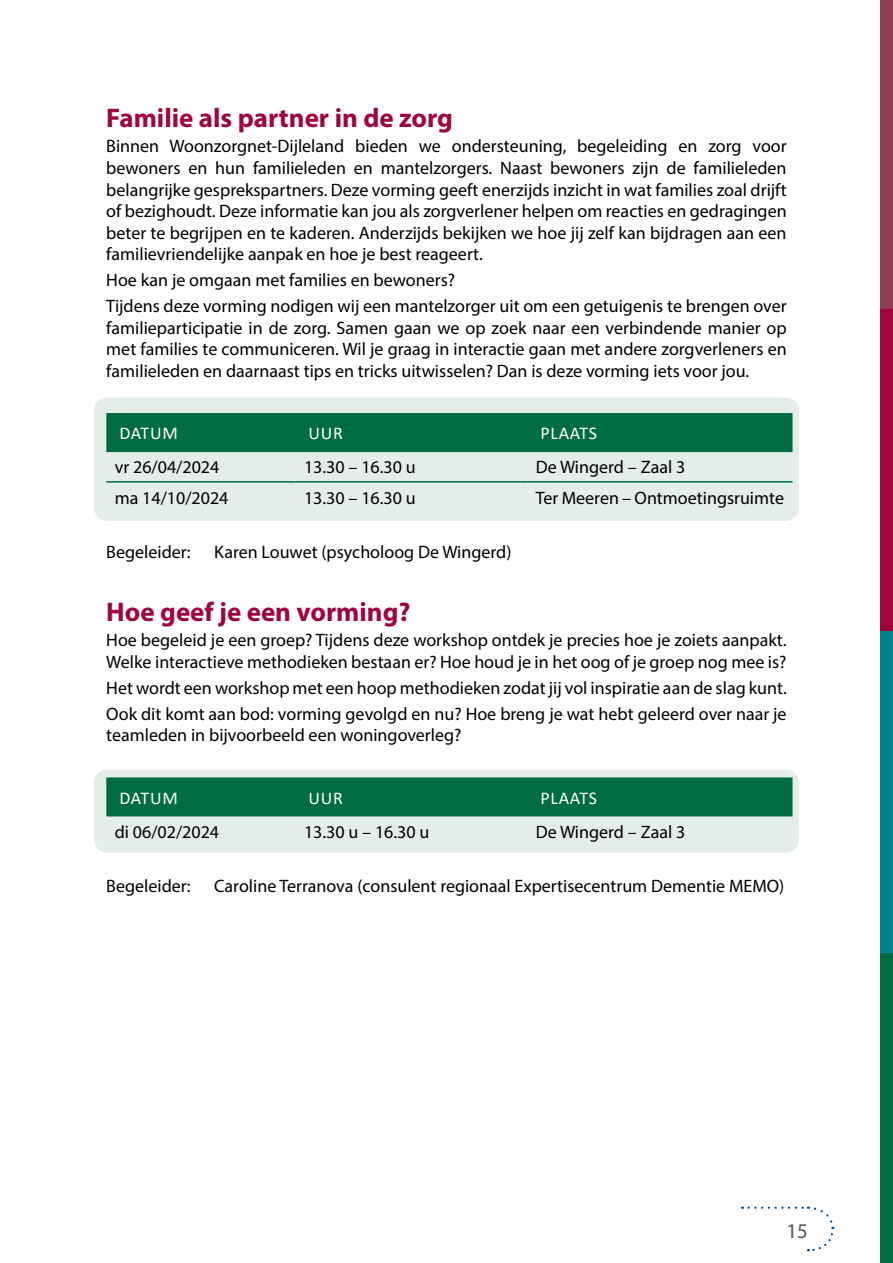
<style>
.page{position:relative;width:893px;height:1263px;background:#fff}
.page>*{position:absolute;margin:0;border:0;box-sizing:border-box;transform-origin:0 0}
.t1{font:700 27px "Myriad Pro";color:#9f043e}
.t2{font:21px "Myriad Pro";color:#575756}
.t3{font:18px/21.6px "Myriad Pro";color:#000}
.t4{font:18px "Calibri";letter-spacing:.04em;color:#fff}
</style>
<div class="page">
<div style="left:880px;top:0;width:13px;height:310px;background:#8e3c54"></div>
<div style="left:880px;top:309px;width:13px;height:323px;background:#9f043e"></div>
<div style="left:880px;top:632px;width:13px;height:322px;background:#00828f"></div>
<div style="left:880px;top:954px;width:13px;height:309px;background:#006c43"></div>
<svg style="left:749px;top:1206px;width:86px;height:46px"></svg>
<div style="left:94px;top:770px;width:705px;height:83px;background:#e4eee9;border-radius:13px"></div>
<div style="left:94px;top:398px;width:705px;height:123px;background:#e4eee9;border-radius:13px"></div>
<div style="left:106px;top:413px;width:686px;height:39px;background:#006c43"></div>
<hr style="left:106px;top:481px;width:190px;height:2px;background:#006c43">
<hr style="left:296px;top:481px;width:231px;height:2px;background:#006c43">
<hr style="left:527px;top:481px;width:265px;height:2px;background:#006c43">
<div style="left:106px;top:777px;width:686px;height:39px;background:#006c43"></div>
<h1 class="t1" style="left:106px;top:100px;width:348px">Familie als partner in de zorg</h1>
<p class="t3" style="left:106px;top:135px;width:682px;text-align:justify">Binnen Woonzorgnet-Dijleland bieden we ondersteuning, begeleiding en zorg voor bewoners en hun familieleden en mantelzorgers. Naast bewoners zijn de familieleden belangrijke gesprekspartners. Deze vorming geeft enerzijds inzicht in wat families zoal drijft of bezighoudt. Deze informatie kan jou als zorgverlener helpen om reacties en gedragingen beter te begrijpen en te kaderen. Anderzijds bekijken we hoe jij zelf kan bijdragen aan een familievriendelijke aanpak en hoe je best reageert.</p>
<p class="t3" style="left:106px;top:267px;width:682px;line-height:25.8px">Hoe kan je omgaan met families en bewoners?<br>Tijdens deze vorming nodigen wij een mantelzorger uit om een getuigenis te brengen over</p>
<p class="t3" style="left:106px;top:317px;width:682px;text-align:justify">familieparticipatie in de zorg. Samen gaan we op zoek naar een verbindende manier op met families te communiceren. Wil je graag in interactie gaan met andere zorgverleners en familieleden en daarnaast tips en tricks uitwisselen? Dan is deze vorming iets voor jou.</p>
<p class="t4" style="left:119px;top:421px;width:60px">DATUM</p>
<p class="t4" style="left:309px;top:421px;width:36px">UUR</p>
<p class="t4" style="left:540px;top:421px;width:58px">PLAATS</p>
<p class="t3" style="left:115px;top:456px;width:106px">vr 26/04/2024</p>
<p class="t3" style="left:304px;top:456px;width:113px">13.30 – 16.30 u</p>
<p class="t3" style="left:536px;top:456px;width:151px">De Wingerd – Zaal 3</p>
<p class="t3" style="left:115px;top:487px;width:115px">ma 14/10/2024</p>
<p class="t3" style="left:304px;top:487px;width:113px">13.30 – 16.30 u</p>
<p class="t3" style="left:536px;top:487px;width:250px">Ter Meeren – Ontmoetingsruimte</p>
<p class="t3" style="left:106px;top:541px;width:86px">Begeleider:</p>
<p class="t3" style="left:214px;top:541px;width:299px">Karen Louwet (psycholoog De Wingerd)</p>
<h1 class="t1" style="left:106px;top:594px;width:306px">Hoe geef je een vorming?</h1>
<p class="t3" style="left:106px;top:629px;width:682px">Hoe begeleid je een groep? Tijdens deze workshop ontdek je precies hoe je zoiets aanpakt.<br>Welke interactieve methodieken bestaan er? Hoe houd je in het oog of je groep nog mee is?</p>
<p class="t3" style="left:106px;top:675px;width:682px;line-height:25.8px">Het wordt een workshop met een hoop methodieken zodat jij vol inspiratie aan de slag kunt.<br>Ook dit komt aan bod: vorming gevolgd en nu? Hoe breng je wat hebt geleerd over naar je</p>
<p class="t3" style="left:106px;top:724px;width:357px">teamleden in bijvoorbeeld een woningoverleg?</p>
<p class="t4" style="left:119px;top:785px;width:60px">DATUM</p>
<p class="t4" style="left:309px;top:785px;width:36px">UUR</p>
<p class="t4" style="left:540px;top:785px;width:58px">PLAATS</p>
<p class="t3" style="left:115px;top:820px;width:106px">di 06/02/2024</p>
<p class="t3" style="left:304px;top:820px;width:127px">13.30 u – 16.30 u</p>
<p class="t3" style="left:536px;top:820px;width:151px">De Wingerd – Zaal 3</p>
<p class="t3" style="left:106px;top:875px;width:86px">Begeleider:</p>
<p class="t3" style="left:214px;top:875px;width:571px">Caroline Terranova (consulent regionaal Expertisecentrum Dementie MEMO)</p>
<p class="t2" style="left:786px;top:1218px;width:23px">15</p>
</div>
